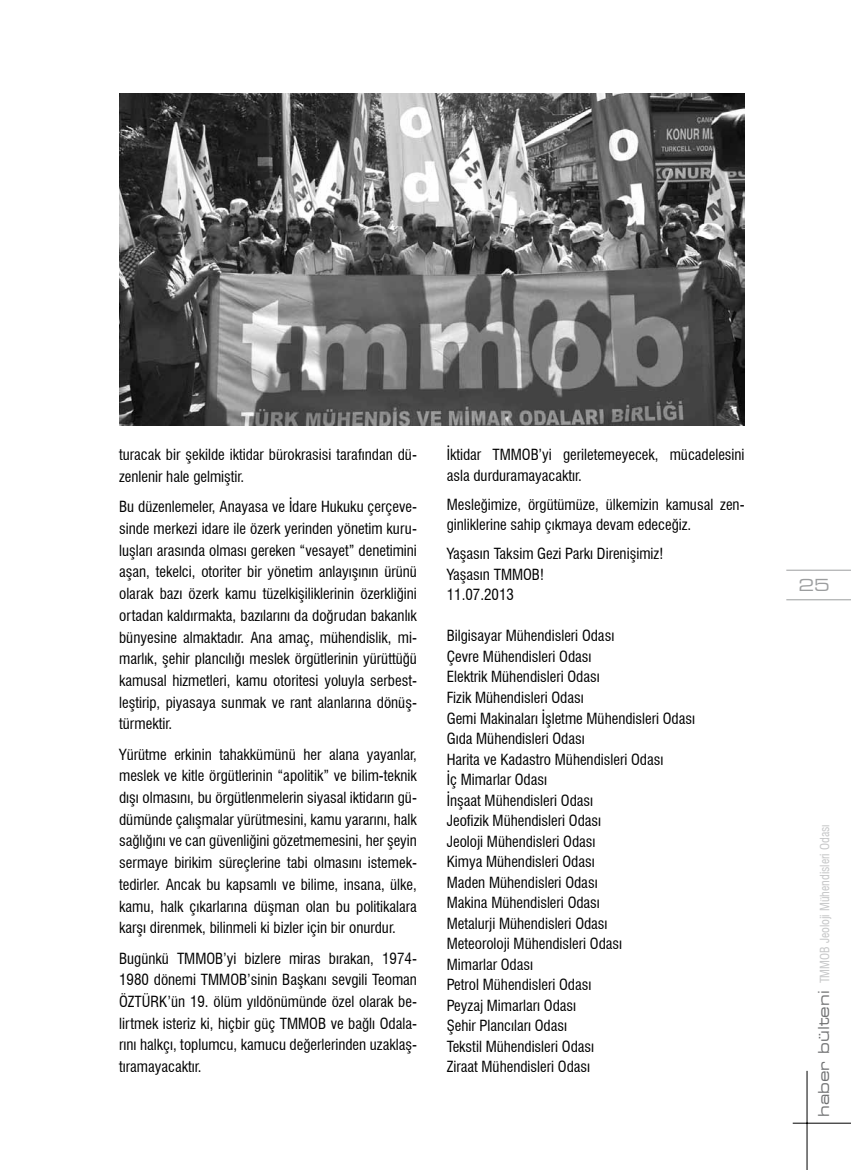
<style>
.page{position:relative;width:851px;height:1170px;background:#fff}
.page>*{position:absolute;margin:0;border:0;box-sizing:border-box;transform-origin:0 0}
.t1{font:expanded 16.5px "Square 721 BT";color:#9c9e9f}
.t2{font:condensed 15px/20.5px "Swiss 721 BT";color:#000}
.t3{font:12px "Swiss 721 Condensed BT";color:#c6c7c8}
.s1{font-family:"Square 721 BT";font-stretch:expanded;font-size:15px;color:#707172}
</style>
<div class="page">
<hr style="left:786px;top:569px;width:64px;height:1px;background:#9c9e9f">
<hr style="left:786px;top:599px;width:64px;height:1px;background:#9c9e9f">
<hr style="left:792px;top:1122px;width:58px;height:1px;background:#000">
<hr style="left:806px;top:1070px;width:1px;height:99px;background:#000">
<img style="left:119px;top:94px;width:625px;height:331px">
<p class="t2" style="left:119px;top:444px;width:299px;line-height:21.8px">turacak bir şekilde iktidar bürokrasisi tarafından dü&shy;zenlenir hale gelmiştir.</p>
<p class="t2" style="left:119px;top:496px;width:299px;line-height:21.8px;text-align:justify">Bu düzenlemeler, Anayasa ve İdare Hukuku çerçeve&shy;sinde merkezi idare ile özerk yerinden yönetim kuru&shy;luşları arasında olması gereken “vesayet” denetimini aşan, tekelci, otoriter bir yönetim anlayışının ürünü olarak bazı özerk kamu tüzelkişiliklerinin özerkliğini ortadan kaldırmakta, bazılarını da doğrudan bakanlık bünyesine almaktadır. Ana amaç, mühendislik, mi&shy;marlık, şehir plancılığı meslek örgütlerinin yürüttüğü kamusal hizmetleri, kamu otoritesi yoluyla serbest&shy;leştirip, piyasaya sunmak ve rant alanlarına dönüş&shy;türmektir.</p>
<p class="t2" style="left:119px;top:743px;width:299px;line-height:21.8px;text-align:justify">Yürütme erkinin tahakkümünü her alana yayanlar, meslek ve kitle örgütlerinin “apolitik” ve bilim-teknik dışı olmasını, bu örgütlenmelerin siyasal iktidarın gü&shy;dümünde çalışmalar yürütmesini, kamu yararını, halk sağlığını ve can güvenliğini gözetmemesini, her şeyin sermaye birikim süreçlerine tabi olmasını istemek&shy;tedirler. Ancak bu kapsamlı ve bilime, insana, ülke, kamu, halk çıkarlarına düşman olan bu politikalara karşı direnmek, bilinmeli ki bizler için bir onurdur.</p>
<p class="t2" style="left:119px;top:947px;width:299px;line-height:21.8px;text-align:justify">Bugünkü TMMOB’yi bizlere miras bırakan, 1974- 1980 dönemi TMMOB’sinin Başkanı sevgili Teoman ÖZTÜRK’ün 19. ölüm yıldönümünde özel olarak be&shy;lirtmek isteriz ki, hiçbir güç TMMOB ve bağlı Odala&shy;rını halkçı, toplumcu, kamucu değerlerinden uzaklaş&shy;tıramayacaktır.</p>
<p class="t2" style="left:446px;top:444px;width:299px">İktidar TMMOB’yi geriletemeyecek, mücadelesini asla durduramayacaktır.</p>
<p class="t2" style="left:446px;top:494px;width:299px">Mesleğimize, örgütümüze, ülkemizin kamusal zen&shy;ginliklerine sahip çıkmaya devam edeceğiz.</p>
<p class="t2" style="left:446px;top:543px;width:218px">Yaşasın Taksim Gezi Parkı Direnişimiz!<br>Yaşasın TMMOB!<br>11.07.2013</p>
<p class="t2" style="left:446px;top:625px;width:250px">Bilgisayar Mühendisleri Odası<br>Çevre Mühendisleri Odası<br>Elektrik Mühendisleri Odası<br>Fizik Mühendisleri Odası<br>Gemi Makinaları İşletme Mühendisleri Odası<br>Gıda Mühendisleri Odası<br>Harita ve Kadastro Mühendisleri Odası<br>İç Mimarlar Odası<br>İnşaat Mühendisleri Odası<br>Jeofizik Mühendisleri Odası<br>Jeoloji Mühendisleri Odası<br>Kimya Mühendisleri Odası<br>Maden Mühendisleri Odası<br>Makina Mühendisleri Odası<br>Metalurji Mühendisleri Odası<br>Meteoroloji Mühendisleri Odası<br>Mimarlar Odası<br>Petrol Mühendisleri Odası<br>Peyzaj Mimarları Odası<br>Şehir Plancıları Odası<br>Tekstil Mühendisleri Odası<br>Ziraat Mühendisleri Odası</p>
<p class="t1" style="left:798px;top:575px;width:33px">25</p>
<p class="t3" style="left:817px;top:1116px;width:294px;rotate:-90deg"><span class="s1">haber bülteni</span> TMMOB Jeoloji Mühendisleri Odasý</p>
</div>
